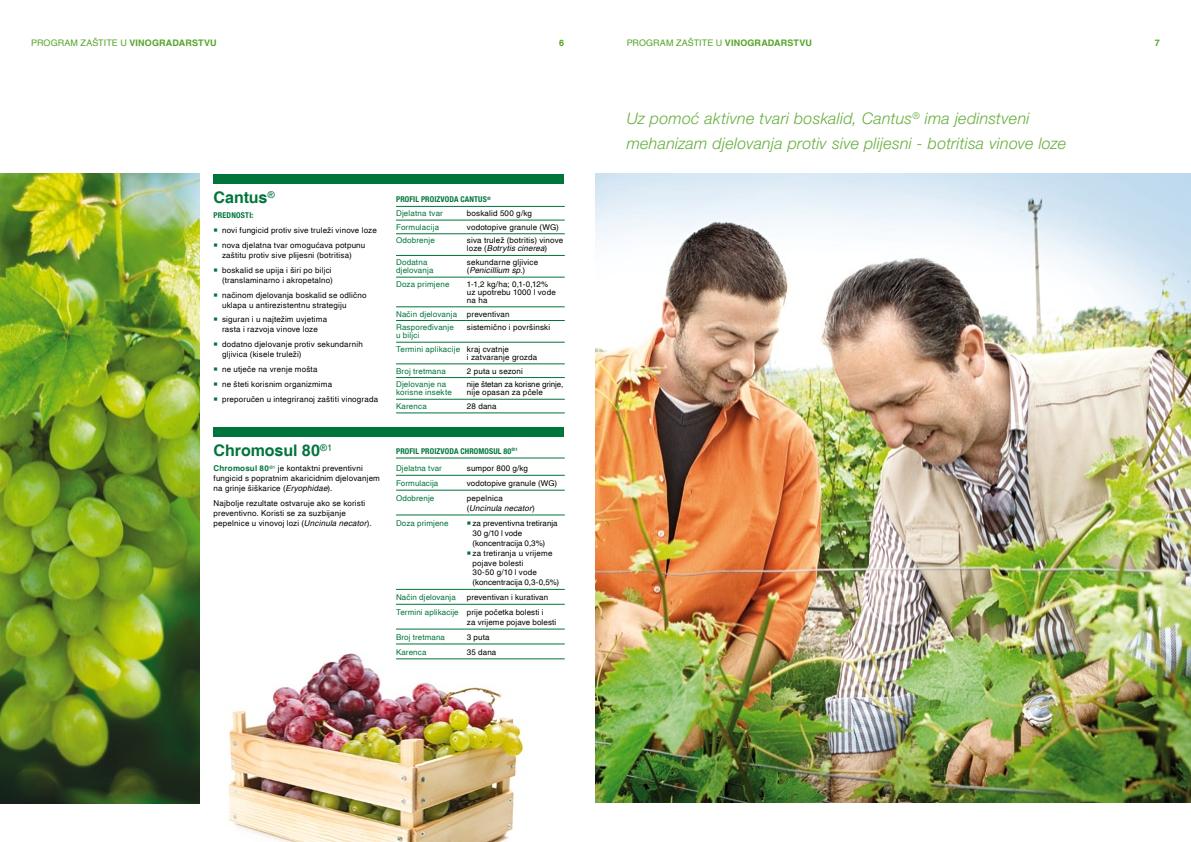
<style>
.page{position:relative;width:1191px;height:842px;background:#fff}
.page>*{position:absolute;margin:0;border:0;box-sizing:border-box;transform-origin:0 0}
.t1{font:italic 300 16px/24.8px "Helvetica Neue LT Pro";letter-spacing:.015em;color:#54a526}
.t2{font:700 16px "Helvetica";letter-spacing:-.005em;color:#00753b}
.t3{font:9px "Helvetica LT Std Roman HR";letter-spacing:.005em;color:#54a526}
.t4{font:9px "Helvetica LT Std Bold HR";color:#54a526}
.t5{font:8px/9.9px "Helvetica LT Std Roman HR";letter-spacing:.02em;color:#000}
.t6{font:8px/8px "Helvetica LT Std Roman HR";letter-spacing:.02em;color:#00753b}
.t7{font:700 condensed 8px "Helvetica Neue LT Std";letter-spacing:.015em;color:#00753b}
.t8{font:italic 8px "Helvetica";letter-spacing:.02em;color:#000}
.t9{font:8px/8px "Helvetica LT Std Roman HR";letter-spacing:-.005em;color:#000}
.s1{font-family:"Helvetica LT Std Bold HR"}
.s2{color:#00753b}
.s3{font-family:"Helvetica LT Std Bold HR";color:#00753b}
.s4{font-family:"Helvetica";font-style:italic}
.s5{font-family:"Helvetica LT Std Roman HR";font-style:normal}
.s6{color:#000}
</style>
<div class="page">
<img style="left:228px;top:653px;width:296px;height:189px">
<img style="left:595px;top:174px;width:596px;height:629px">
<img style="left:0;top:174px;width:199px;height:630px">
<div style="left:214px;top:174px;width:350px;height:10px;background:#00753b"></div>
<hr style="left:396px;top:206px;width:71px;height:1px;background:#00753b">
<hr style="left:467px;top:206px;width:98px;height:1px;background:#00753b">
<hr style="left:396px;top:220px;width:71px;height:1px;background:#00753b">
<hr style="left:396px;top:234px;width:71px;height:1px;background:#00753b">
<hr style="left:396px;top:255px;width:71px;height:1px;background:#00753b">
<hr style="left:396px;top:277px;width:71px;height:1px;background:#00753b">
<hr style="left:467px;top:220px;width:98px;height:1px;background:#00753b">
<hr style="left:467px;top:234px;width:98px;height:1px;background:#00753b">
<hr style="left:467px;top:255px;width:98px;height:1px;background:#00753b">
<hr style="left:467px;top:277px;width:98px;height:1px;background:#00753b">
<hr style="left:396px;top:307px;width:71px;height:1px;background:#00753b">
<hr style="left:467px;top:307px;width:98px;height:1px;background:#00753b">
<hr style="left:396px;top:320px;width:71px;height:1px;background:#00753b">
<hr style="left:467px;top:320px;width:98px;height:1px;background:#00753b">
<hr style="left:396px;top:342px;width:71px;height:1px;background:#00753b">
<hr style="left:467px;top:342px;width:98px;height:1px;background:#00753b">
<hr style="left:396px;top:364px;width:71px;height:1px;background:#00753b">
<hr style="left:396px;top:377px;width:71px;height:1px;background:#00753b">
<hr style="left:467px;top:364px;width:98px;height:1px;background:#00753b">
<hr style="left:467px;top:377px;width:98px;height:1px;background:#00753b">
<hr style="left:396px;top:399px;width:71px;height:1px;background:#00753b">
<hr style="left:396px;top:413px;width:71px;height:1px;background:#00753b">
<hr style="left:467px;top:399px;width:98px;height:1px;background:#00753b">
<hr style="left:467px;top:413px;width:98px;height:1px;background:#00753b">
<div style="left:214px;top:427px;width:350px;height:10px;background:#00753b"></div>
<svg style="left:396px;top:457px;width:169px;height:202px"></svg>
<hr style="left:396px;top:458px;width:71px;height:1px;background:#00753b">
<hr style="left:467px;top:458px;width:98px;height:1px;background:#00753b">
<hr style="left:396px;top:475px;width:71px;height:1px;background:#00753b">
<hr style="left:396px;top:490px;width:71px;height:1px;background:#00753b">
<hr style="left:396px;top:515px;width:71px;height:1px;background:#00753b">
<hr style="left:467px;top:475px;width:98px;height:1px;background:#00753b">
<hr style="left:467px;top:490px;width:98px;height:1px;background:#00753b">
<hr style="left:467px;top:515px;width:98px;height:1px;background:#00753b">
<hr style="left:396px;top:589px;width:71px;height:1px;background:#00753b">
<hr style="left:467px;top:589px;width:98px;height:1px;background:#00753b">
<hr style="left:396px;top:604px;width:71px;height:1px;background:#00753b">
<hr style="left:467px;top:604px;width:98px;height:1px;background:#00753b">
<hr style="left:396px;top:629px;width:71px;height:1px;background:#00753b">
<hr style="left:467px;top:629px;width:98px;height:1px;background:#00753b">
<hr style="left:396px;top:644px;width:71px;height:1px;background:#00753b">
<hr style="left:396px;top:659px;width:71px;height:1px;background:#00753b">
<hr style="left:467px;top:644px;width:98px;height:1px;background:#00753b">
<hr style="left:467px;top:659px;width:98px;height:1px;background:#00753b">
<p class="t3" style="left:31px;top:38px;width:187px">Program zaštite u <span class="s1">VINOGRADARSTVU</span></p>
<p class="t4" style="left:559px;top:37px;width:7px">6</p>
<p class="t3" style="left:626px;top:38px;width:187px">Program zaštite u <span class="s1">VINOGRADARSTVU</span></p>
<p class="t4" style="left:1154px;top:37px;width:7px">7</p>
<h1 class="t2" style="left:214px;top:188px;width:62px">Cantus<sup>®</sup></h1>
<p class="t7" style="left:214px;top:211px;width:41px">PREDNOSTI:</p>
<p class="t5" style="left:214px;top:225px;width:165px"><span class="s2">○</span> novi fungicid protiv sive truleži vinove loze</p>
<p class="t5" style="left:222px;top:240px;width:145px;text-indent:-9px"><span class="s2">○</span> nova djelatna tvar omogućava potpunu zaštitu protiv sive plijesni (botritisa)</p>
<p class="t5" style="left:214px;top:265px;width:121px;text-align:right"><span class="s2">○</span> boskalid se upija i širi po biljci (translaminarno i akropetalno)</p>
<p class="t5" style="left:222px;top:290px;width:146px;text-indent:-9px"><span class="s2">○</span> načinom djelovanja boskalid se odlično uklapa u antirezistentnu strategiju</p>
<p class="t5" style="left:214px;top:315px;width:115px;text-align:center"><span class="s2">○</span> siguran i u najtežim uvjetima rasta i razvoja vinove loze</p>
<p class="t5" style="left:222px;top:339px;width:142px;text-indent:-9px"><span class="s2">○</span> dodatno djelovanje protiv sekundarnih gljivica (kisele truleži)</p>
<p class="t5" style="left:214px;top:364px;width:105px"><span class="s2">○</span> ne utječe na vrenje mošta</p>
<p class="t5" style="left:214px;top:379px;width:120px"><span class="s2">○</span> ne šteti korisnim organizmima</p>
<p class="t5" style="left:214px;top:394px;width:166px"><span class="s2">○</span> preporučen u integriranoj zaštiti vinograda</p>
<h1 class="t2" style="left:214px;top:441px;width:120px">Chromosul 80<sup>®1</sup></h1>
<p class="t5" style="left:214px;top:463px;width:168px"><span class="s3">CHROMOSUL 80</span><sup>®1</sup> je kontaktni preventivni fungicid s popratnim akaricidnim djelovanjem na grinje šiškarice (<span class="s4">Eryophidae</span>).</p>
<p class="t5" style="left:214px;top:498px;width:159px">Najbolje rezultate ostvaruje ako se koristi preventivno. Koristi se za suzbijanje pepelnice u vinovoj lozi (<span class="s4">Uncinula necator</span>).</p>
<p class="t7" style="left:396px;top:195px;width:96px">PROFIL PROIZVODA CANTUS<sup>®</sup></p>
<p class="t6" style="left:396px;top:209px;width:48px">Djelatna tvar</p>
<p class="t5" style="left:467px;top:208px;width:67px">boskalid 500 g/kg</p>
<p class="t6" style="left:396px;top:223px;width:45px">Formulacija</p>
<p class="t5" style="left:467px;top:222px;width:94px">vodotopive granule (WG)</p>
<p class="t6" style="left:396px;top:237px;width:40px">Odobrenje</p>
<p class="t5" style="left:467px;top:236px;width:98px">siva trulež (botritis) vinove</p>
<p class="t8" style="left:467px;top:244px;width:82px"><span class="s5">loze (</span>Botrytis cinerea<span class="s5">)</span></p>
<p class="t6" style="left:396px;top:258px;width:39px">Dodatna djelovanja</p>
<p class="t5" style="left:467px;top:257px;width:73px">sekundarne gljivice</p>
<p class="t8" style="left:467px;top:266px;width:60px"><span class="s5">(</span>Penicillium sp.<span class="s5">)</span></p>
<p class="t6" style="left:396px;top:280px;width:55px">Doza primjene</p>
<p class="t5" style="left:467px;top:280px;width:90px;line-height:8px">1-1,2 kg/ha; 0,1-0,12% uz upotrebu 1000 l vode na ha</p>
<p class="t6" style="left:396px;top:307px;width:115px;line-height:13.7px">Način djelovanja <span class="s6">preventivan<br></span>Raspoređivanje</p>
<p class="t6" style="left:396px;top:331px;width:25px">u biljci</p>
<p class="t5" style="left:467px;top:322px;width:85px">sistemično i površinski</p>
<p class="t5" style="left:467px;top:345px;width:72px;line-height:8px;text-indent:-71px"><span class="s2">Termini aplikacije</span> kraj cvatnje<br>i zatvaranje grozda</p>
<p class="t6" style="left:396px;top:367px;width:51px">Broj tretmana</p>
<p class="t5" style="left:467px;top:366px;width:58px">2 puta u sezoni</p>
<p class="t6" style="left:396px;top:380px;width:57px">Djelovanje na korisne insekte</p>
<p class="t9" style="left:467px;top:380px;width:98px">nije štetan za korisne grinje, nije opasan za pčele</p>
<p class="t6" style="left:396px;top:402px;width:32px">Karenca</p>
<p class="t5" style="left:467px;top:401px;width:31px">28 dana</p>
<p class="t7" style="left:396px;top:446px;width:123px">PROFIL PROIZVODA CHROMOSUL 80<sup>®1</sup></p>
<p class="t6" style="left:396px;top:464px;width:47px">Djelatna tvar</p>
<p class="t5" style="left:467px;top:463px;width:62px">sumpor 800 g/kg</p>
<p class="t6" style="left:396px;top:479px;width:44px">Formulacija</p>
<p class="t5" style="left:467px;top:478px;width:92px">vodotopive granule (WG)</p>
<p class="t6" style="left:396px;top:494px;width:40px">Odobrenje</p>
<p class="t5" style="left:467px;top:493px;width:37px">pepelnica</p>
<p class="t8" style="left:467px;top:503px;width:69px"><span class="s5">(</span>Uncinula necator<span class="s5">)</span></p>
<p class="t6" style="left:396px;top:519px;width:54px">Doza primjene</p>
<p class="t5" style="left:472px;top:518px;width:87px;text-indent:-6px"><span class="s2">○</span> za preventivna tretiranja<br>30 g/10 l vode (koncentracija 0,3%)</p>
<p class="t5" style="left:472px;top:548px;width:88px;text-indent:-6px"><span class="s2">○</span> za tretiranja u vrijeme pojave bolesti<br>30-50 g/10 l vode (koncentracija 0,3-0,5%)</p>
<p class="t6" style="left:396px;top:593px;width:61px">Način djelovanja</p>
<p class="t5" style="left:396px;top:590px;width:154px;line-height:14.9px;text-indent:71px">preventivan i kurativan<br><span class="s2">Termini aplikacije</span> prije početka bolesti i</p>
<p class="t5" style="left:467px;top:617px;width:91px">za vrijeme pojave bolesti</p>
<p class="t6" style="left:396px;top:633px;width:50px">Broj tretmana</p>
<p class="t5" style="left:467px;top:632px;width:24px">3 puta</p>
<p class="t6" style="left:396px;top:648px;width:32px">Karenca</p>
<p class="t5" style="left:467px;top:647px;width:31px">35 dana</p>
<h1 class="t1" style="left:626px;top:106px;width:441px">Uz pomoć aktivne tvari boskalid, Cantus<sup>®</sup> ima jedinstveni mehanizam djelovanja protiv sive plijesni - botritisa vinove loze</h1>
</div>
